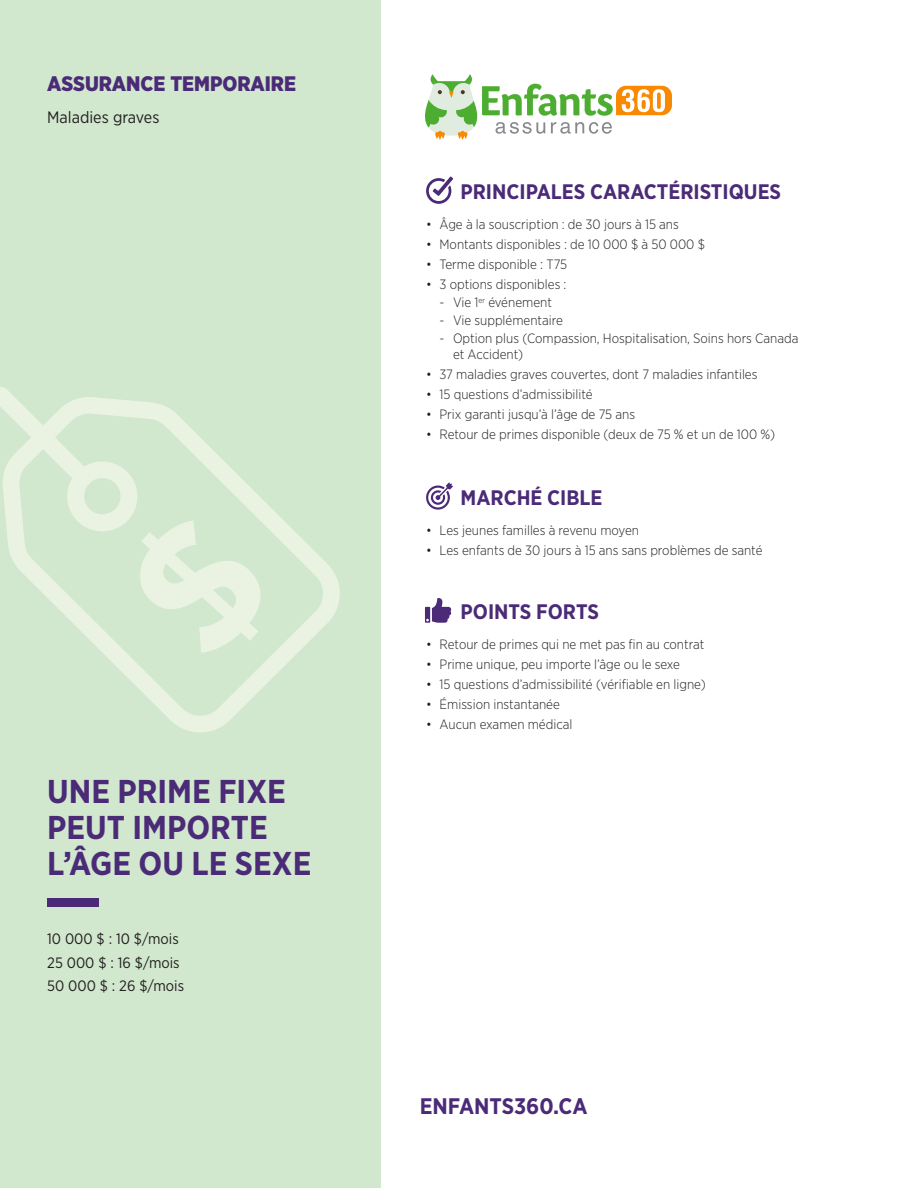
<style>
.page{position:relative;width:918px;height:1188px;background:#fff}
.page>*{position:absolute;margin:0;border:0;box-sizing:border-box;transform-origin:0 0}
.t1{font:700 33px/36px "Gotham Narrow";color:#4b2b78}
.t2{font:700 22.5px "Gotham Narrow";color:#4b2b78}
.t3{font:700 21px "Gotham Narrow";color:#4b2b78}
.t4{font:900 21px "Gotham Narrow";color:#4b2b78}
.t5{font:16.5px "Gotham Narrow";color:#231f20}
.t6{font:15px "Gotham Narrow";color:#231f20}
.t7{font:300 13.5px/16.5px "Gotham Narrow";color:#231f20}
</style>
<div class="page">
<div style="left:0;top:0;width:381px;height:1188px;background:#d1e8ce"></div>
<svg style="left:0;top:387px;width:340px;height:346px"></svg>
<svg style="left:134px;top:520px;width:133px;height:133px"></svg>
<div style="left:47px;top:898px;width:51px;height:9px;background:#4b2b78"></div>
<svg style="left:425px;top:74px;width:247px;height:66px"></svg>
<svg style="left:426px;top:482px;width:27px;height:28px"></svg>
<svg style="left:426px;top:176px;width:27px;height:28px"></svg>
<svg style="left:425px;top:598px;width:27px;height:25px"></svg>
<p class="t4" style="left:47px;top:70px;width:250px">ASSURANCE TEMPORAIRE</p>
<p class="t5" style="left:47px;top:107px;width:114px">Maladies graves</p>
<p class="t1" style="left:47px;top:773px;width:266px">UNE PRIME FIXE<br>PEUT IMPORTE<br>L’ÂGE OU LE SEXE</p>
<p class="t6" style="left:47px;top:930px;width:133px">10 000 $ : 10 $/mois</p>
<p class="t6" style="left:47px;top:953px;width:134px">25 000 $ : 16 $/mois</p>
<p class="t6" style="left:47px;top:976px;width:138px">50 000 $ : 26 $/mois</p>
<p class="t3" style="left:461px;top:178px;width:322px">PRINCIPALES CARACTÉRISTIQUES</p>
<p class="t7" style="left:426px;top:216px;width:254px">• Âge à la souscription : de 30 jours à 15 ans</p>
<p class="t7" style="left:426px;top:236px;width:281px">• Montants disponibles : de 10 000 $ à 50 000 $</p>
<p class="t7" style="left:426px;top:256px;width:143px">• Terme disponible : T75</p>
<p class="t7" style="left:426px;top:276px;width:142px">• 3 options disponibles :</p>
<p class="t7" style="left:440px;top:294px;width:114px">- Vie 1<sup>er</sup> événement</p>
<p class="t7" style="left:440px;top:312px;width:125px">- Vie supplémentaire</p>
<p class="t7" style="left:453px;top:329px;width:347px;text-indent:-14px">- Option plus (Compassion, Hospitalisation, Soins hors Canada et Accident)</p>
<p class="t7" style="left:426px;top:366px;width:333px">• 37 maladies graves couvertes, dont 7 maladies infantiles</p>
<p class="t7" style="left:426px;top:386px;width:168px">• 15 questions d’admissibilité</p>
<p class="t7" style="left:426px;top:406px;width:211px">• Prix garanti jusqu’à l’âge de 75 ans</p>
<p class="t7" style="left:426px;top:426px;width:351px">• Retour de primes disponible (deux de 75 % et un de 100 %)</p>
<p class="t3" style="left:461px;top:484px;width:143px">MARCHÉ CIBLE</p>
<p class="t7" style="left:426px;top:522px;width:215px">• Les jeunes familles à revenu moyen</p>
<p class="t7" style="left:426px;top:542px;width:338px">• Les enfants de 30 jours à 15 ans sans problèmes de santé</p>
<p class="t3" style="left:461px;top:598px;width:140px">POINTS FORTS</p>
<p class="t7" style="left:426px;top:636px;width:280px">• Retour de primes qui ne met pas fin au contrat</p>
<p class="t7" style="left:426px;top:656px;width:255px">• Prime unique, peu importe l’âge ou le sexe</p>
<p class="t7" style="left:426px;top:676px;width:281px">• 15 questions d’admissibilité (vérifiable en ligne)</p>
<p class="t7" style="left:426px;top:696px;width:135px">• Émission instantanée</p>
<p class="t7" style="left:426px;top:716px;width:148px">• Aucun examen médical</p>
<p class="t2" style="left:420px;top:1092px;width:169px">ENFANTS360.CA</p>
</div>
